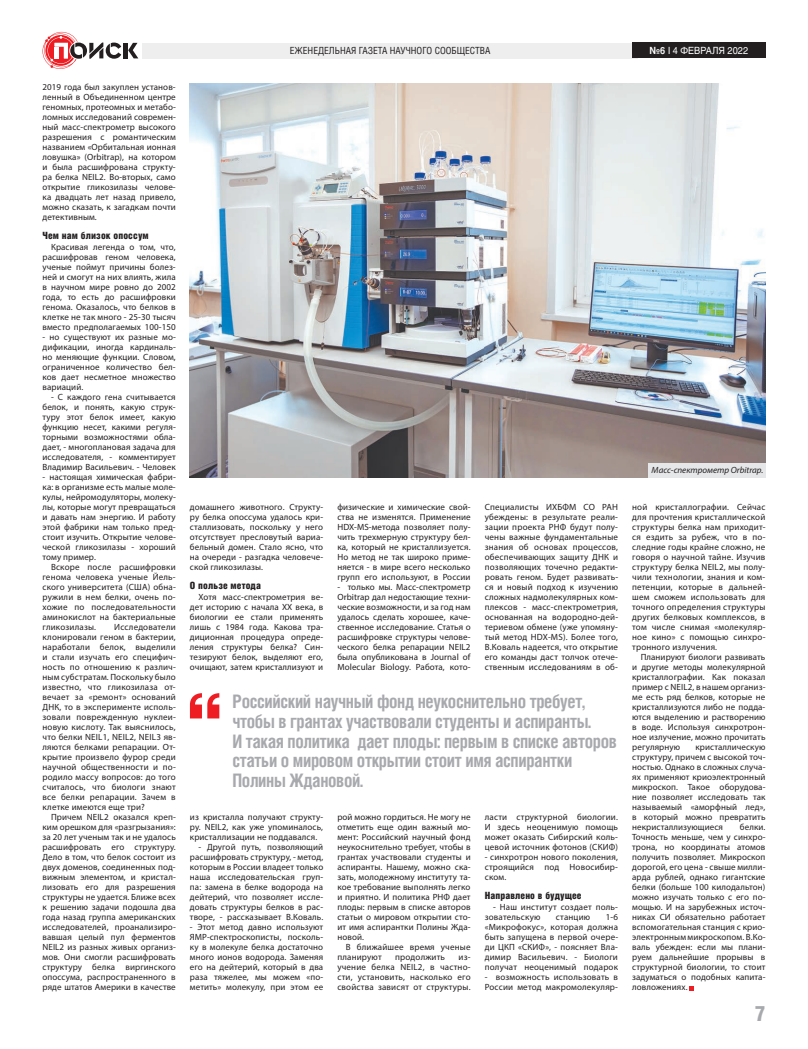
<style>
.page{position:relative;width:808px;height:1049px;background:#fff}
.page>*{position:absolute;margin:0;border:0;box-sizing:border-box;transform-origin:0 0}
.t1{font:21.1px "Helios Cond Black C";color:#a8a9ad}
.t2{font:700 18.6px/19.6px "Helios Cond C";letter-spacing:-.02em;color:#a8a9ad;scale:.95 1}
.t3{font:10px "Helios Cond Black C";letter-spacing:.01em;color:#231f20}
.t4{font:9.8px "Helios Cond C";color:#231f20}
.t5{font:9.8px "Helios C";color:#fff;scale:.93 1}
.t6{font:9px/10px "Myriad Pro";letter-spacing:.01em;color:#231f20;text-align:justify}
.t7{font:italic 9px "Myriad Pro";color:#231f20}
.s1{font-weight:700}
.s2{font-weight:700;color:#f2f3f4}
</style>
<div class="page">
<hr style="left:124px;top:43px;width:4px;height:15px;background:#231f20">
<svg style="left:128px;top:43px;width:10px;height:15px"></svg>
<svg style="left:43px;top:32px;width:78px;height:37px"></svg>
<div style="left:142px;top:43px;width:496px;height:16px;background:#eeeeef"></div>
<div style="left:632px;top:43px;width:133px;height:15px;background:#231f20"></div>
<svg style="left:190px;top:693px;width:29px;height:25px"></svg>
<img style="left:190px;top:84px;width:575px;height:393px">
<svg style="left:690px;top:986px;width:4px;height:4px"></svg>
<div style="left:648px;top:463px;width:117px;height:14px;background:#e6e7e9"></div>
<p class="t6" style="left:43px;top:82px;width:135px">2019 года был закуплен установ&shy;ленный в Объединенном центре геномных, протеомных и метабо&shy;ломных исследований современ&shy;ный масс-спектрометр высокого разрешения с романтическим названием «Орбитальная ионная ловушка» (Orbitrap), на котором и была расшифрована структу&shy;ра белка NEIL2. Во-вторых, само открытие гликозилазы челове&shy;ка двадцать лет назад привело, можно сказать, к загадкам почти детективным.</p>
<p class="t3" style="left:43px;top:230px;width:108px">Чем нам близок опоссум</p>
<p class="t6" style="left:43px;top:242px;width:135px;text-indent:9px">Красивая легенда о том, что, расшифровав геном человека, ученые поймут причины болез&shy;ней и смогут на них влиять, жила в научном мире ровно до 2002 года, то есть до расшифровки генома. Оказалось, что белков в клетке не так много - 25-30 тысяч вместо предполагаемых 100-150</p>
<p class="t6" style="left:43px;top:332px;width:135px">- но существуют их разные мо&shy;дификации, иногда кардиналь&shy;но меняющие функции. Словом, ограниченное количество бел&shy;ков дает несметное множество вариаций.</p>
<p class="t6" style="left:43px;top:392px;width:135px;text-indent:9px">- С каждого гена считывается белок, и понять, какую струк&shy;туру этот белок имеет, какую функцию несет, какими регуля&shy;торными возможностями обла&shy;дает, - многоплановая задача для исследователя, - комментирует Владимир Васильевич. - Человек</p>
<p class="t6" style="left:43px;top:472px;width:135px">- настоящая химическая фабри&shy;ка: в организме есть малые моле&shy;кулы, нейромодуляторы, молеку&shy;лы, которые могут превращаться и давать нам энергию. И работу этой фабрики нам только пред&shy;стоит изучить. Открытие челове&shy;ческой гликозилазы - хороший тому пример.</p>
<p class="t6" style="left:43px;top:562px;width:135px;text-indent:9px">Вскоре после расшифровки генома человека ученые Йель&shy;ского университета (США) обна&shy;ружили в нем белки, очень по&shy;хожие по последовательности аминокислот на бактериальные гликозилазы.</p>
<p class="t6" style="left:43px;top:622px;width:135px;text-indent:72px">Исследователи клонировали геном в бактерии, наработали белок, выделили и стали изучать его специфич&shy;ность по отношению к различ&shy;ным субстратам. Поскольку было известно, что гликозилаза от&shy;вечает за «ремонт» оснований ДНК, то в эксперименте исполь&shy;зовали поврежденную нуклеи&shy;новую кислоту. Так выяснилось, что белки NEIL1, NEIL2, NEIL3 яв&shy;ляются белками репарации. От&shy;крытие произвело фурор среди научной общественности и по&shy;родило массу вопросов: до того считалось, что биологи знают все белки репарации. Зачем в клетке имеются еще три?</p>
<p class="t6" style="left:43px;top:812px;width:135px;text-indent:9px">Причем NEIL2 оказался креп&shy;ким орешком для «разгрызания»: за 20 лет ученым так и не удалось расшифровать его структуру.<br>Дело в том, что белок состоит из двух доменов, соединенных под&shy;вижным элементом, и кристал&shy;лизовать его для разрешения структуры не удается. Ближе всех к решению задачи подошла два года назад группа американских исследователей, проанализиро&shy;вавшая целый пул ферментов NEIL2 из разных живых организ&shy;мов. Они смогли расшифровать структуру белка виргинского опоссума, распространенного в ряде штатов Америки в качестве</p>
<p class="t4" style="left:290px;top:45px;width:202px">ЕЖЕНЕДЕЛЬНАЯ ГАЗЕТА НАУЧНОГО СООБЩЕСТВА</p>
<p class="t5" style="left:649px;top:44px;width:108px"><span class="s1">№</span><span class="s2">6</span> I 4 ФЕВРАЛЯ 2022</p>
<p class="t6" style="left:337px;top:502px;width:135px">физические и химические свой&shy;ства не изменятся. Применение HDX-MS-метода позволяет полу&shy;чить трехмерную структуру бел&shy;ка, который не кристаллизуется.<br>Но метод не так широко приме&shy;няется - в мире всего несколько групп его используют, в России</p>
<p class="t6" style="left:337px;top:582px;width:135px">- только мы. Масс-спектрометр Orbitrap дал недостающие техни&shy;ческие возможности, и за год нам удалось сделать хорошее, каче&shy;ственное исследование. Статья о расшифровке структуры челове&shy;ческого белка репарации NEIL2 была опубликована в Journal of Molecular Biology. Работа, кото-</p>
<p class="t6" style="left:485px;top:502px;width:135px">Специалисты ИХБФМ СО РАН убеждены: в результате реали&shy;зации проекта РНФ будут полу&shy;чены важные фундаментальные знания об основах процессов, обеспечивающих защиту ДНК и позволяющих точечно редакти&shy;ровать геном. Будет развивать&shy;ся и новый подход к изучению сложных надмолекулярных ком&shy;плексов - масс-спектрометрия, основанная на водородно-дей&shy;териевом обмене (уже упомяну&shy;тый метод HDX-MS). Более того, В.Коваль надеется, что открытие его команды даст толчок отече&shy;ственным исследованиям в об-</p>
<h2 class="t2" style="left:232px;top:691px;width:406px">Российский научный фонд неукоснительно требует, чтобы в грантах участвовали студенты и аспиранты.<br>И такая политика дает плоды: первым в списке авторов статьи о мировом открытии стоит имя аспирантки Полины Ждановой.</h2>
<p class="t6" style="left:190px;top:502px;width:135px">домашнего животного. Структу&shy;ру белка опоссума удалось кри&shy;сталлизовать, поскольку у него отсутствует пресловутый вариа&shy;бельный домен. Стало ясно, что на очереди - разгадка человече&shy;ской гликозилазы.</p>
<p class="t3" style="left:190px;top:580px;width:72px">О пользе метода</p>
<p class="t6" style="left:190px;top:592px;width:135px;text-indent:9px">Хотя масс-спектрометрия ве&shy;дет историю с начала XX века, в биологии ее стали применять лишь с 1984 года. Какова тра&shy;диционная процедура опреде&shy;ления структуры белка? Син&shy;тезируют белок, выделяют его, очищают, затем кристаллизуют и</p>
<p class="t6" style="left:190px;top:812px;width:135px">из кристалла получают структу&shy;ру. NEIL2, как уже упоминалось, кристаллизации не поддавался.</p>
<p class="t6" style="left:190px;top:842px;width:135px;text-indent:9px">- Другой путь, позволяющий расшифровать структуру, - метод, которым в России владеет только наша исследовательская груп&shy;па: замена в белке водорода на дейтерий, что позволяет иссле&shy;довать структуры белков в рас&shy;творе, - рассказывает В.Коваль.</p>
<p class="t6" style="left:190px;top:922px;width:135px">- Этот метод давно используют ЯМР-спектроскописты, посколь&shy;ку в молекуле белка достаточно много ионов водорода. Заменяя его на дейтерий, который в два раза тяжелее, мы можем «по&shy;метить» молекулу, при этом ее</p>
<p class="t6" style="left:337px;top:812px;width:135px">рой можно гордиться. Не могу не отметить еще один важный мо&shy;мент: Российский научный фонд неукоснительно требует, чтобы в грантах участвовали студенты и аспиранты. Нашему, можно ска&shy;зать, молодежному институту та&shy;кое требование выполнять легко и приятно. И политика РНФ дает плоды: первым в списке авторов статьи о мировом открытии сто&shy;ит имя аспирантки Полины Жда&shy;новой.</p>
<p class="t6" style="left:337px;top:942px;width:135px;text-indent:9px">В ближайшее время ученые планируют</p>
<p class="t6" style="left:395px;top:952px;width:51px">продолжить</p>
<p class="t6" style="left:337px;top:952px;width:135px;text-indent:121px">из&shy;учение белка NEIL2, в частно&shy;сти, установить, насколько его свойства зависят от структуры.</p>
<p class="t6" style="left:485px;top:812px;width:135px">ласти структурной биологии.<br>И здесь неоценимую помощь может оказать Сибирский коль&shy;цевой источник фотонов (СКИФ)</p>
<p class="t6" style="left:485px;top:852px;width:135px">- синхротрон нового поколения, строящийся под Новосибир&shy;ском.</p>
<p class="t3" style="left:485px;top:890px;width:98px">Направлено в будущее</p>
<p class="t6" style="left:485px;top:902px;width:135px;text-indent:9px">- Наш институт создает поль&shy;зовательскую</p>
<p class="t6" style="left:485px;top:912px;width:135px;text-indent:121px">1-6 «Микрофокус», которая должна быть запущена в первой очере&shy;ди ЦКП «СКИФ», - поясняет Вла&shy;димир Васильевич. - Биологи получат неоценимый подарок</p>
<p class="t6" style="left:485px;top:972px;width:135px">- возможность использовать в<br>России метод макромолекуляр-</p>
<p class="t6" style="left:556px;top:912px;width:36px">станцию</p>
<p class="t7" style="left:652px;top:464px;width:113px">Масс-спектрометр Orbitrap.</p>
<p class="t6" style="left:632px;top:502px;width:135px">ной кристаллографии. Сейчас для прочтения кристаллической структуры белка нам приходит&shy;ся ездить за рубеж, что в по&shy;следние годы крайне сложно, не говоря о научной тайне. Изучив структуру белка NEIL2, мы полу&shy;чили технологии, знания и ком&shy;петенции, которые в дальней&shy;шем сможем использовать для точного определения структуры других белковых комплексов, в том числе снимая «молекуляр&shy;ное кино» с помощью синхро&shy;тронного излучения.</p>
<p class="t6" style="left:632px;top:652px;width:135px;text-indent:9px">Планируют биологи развивать и другие методы молекулярной кристаллографии. Как показал пример с NEIL2, в нашем организ&shy;ме есть ряд белков, которые не кристаллизуются либо не подда&shy;ются выделению и растворению в воде. Используя синхротрон&shy;ное излучение, можно прочитать регулярную</p>
<p class="t6" style="left:632px;top:742px;width:135px;text-indent:63px">кристаллическую структуру, причем с высокой точ&shy;ностью. Однако в сложных случа&shy;ях применяют криоэлектронный микроскоп. Такое оборудова&shy;ние позволяет исследовать так называемый «аморфный лед», в который можно превратить некристаллизующиеся</p>
<p class="t6" style="left:632px;top:822px;width:135px;text-indent:108px">белки.<br>Точность меньше, чем у синхро&shy;трона, но координаты атомов получить позволяет. Микроскоп дорогой, его цена - свыше милли&shy;арда рублей, однако гигантские белки (больше 100 килодальтон) можно изучать только с его по&shy;мощью. И на зарубежных источ&shy;никах СИ обязательно работает вспомогательная станция с крио&shy;электронным микроскопом. В.Ко&shy;валь убежден: если мы плани&shy;руем дальнейшие прорывы в структурной биологии, то стоит задуматься о подобных капита&shy;ловложениях.</p>
<h1 class="t1" style="left:755px;top:1001px;width:12px">7</h1>
</div>
